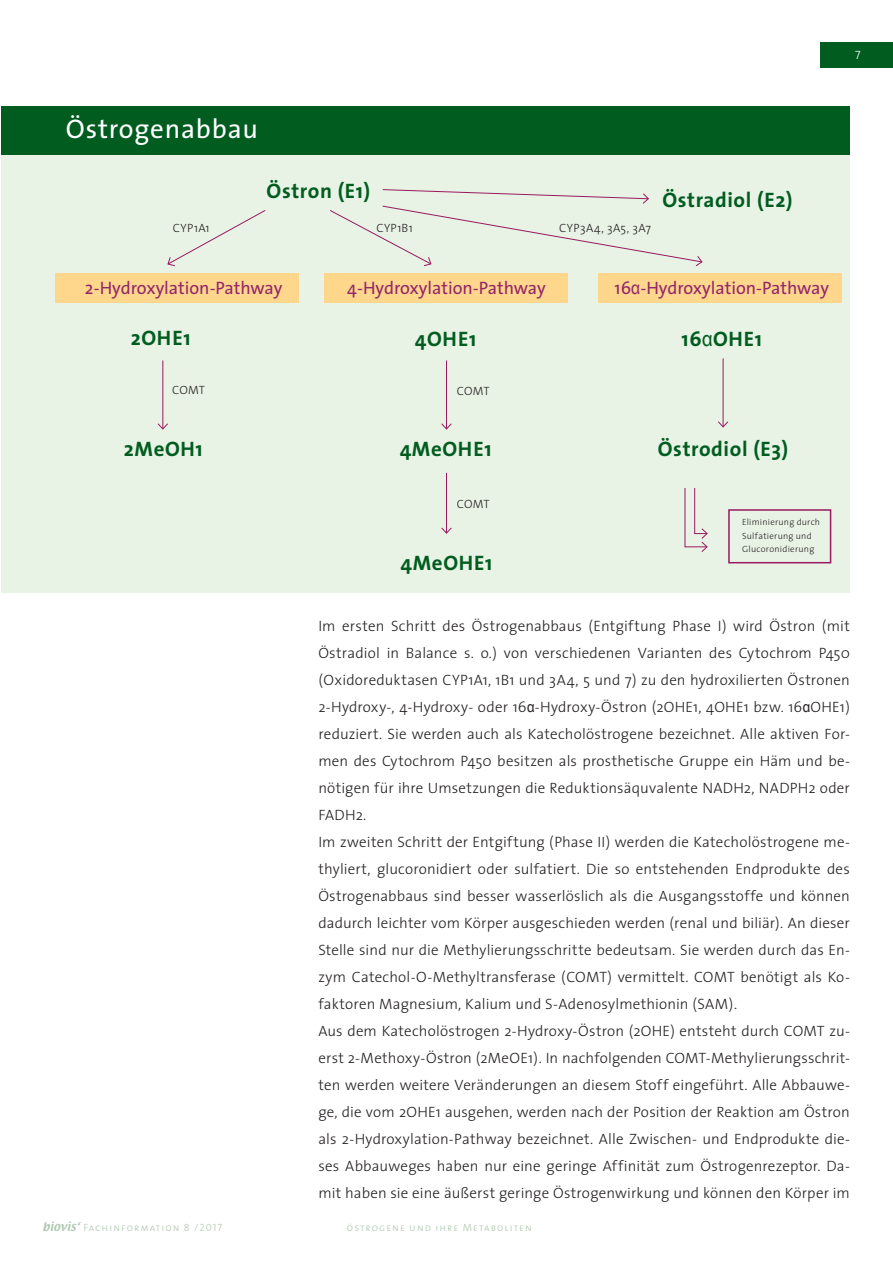
<style>
.page{position:relative;width:893px;height:1263px;background:#fff}
.page>*{position:absolute;margin:0;border:0;box-sizing:border-box;transform-origin:0 0}
.t1{font:27px "The Sans";letter-spacing:.03em;color:#fff}
.t2{font:700 21px "The Sans";letter-spacing:.03em;color:#015c20}
.t3{font:18px "The Sans";color:#942669}
.t4{font:300 15px/27px "The Sans";letter-spacing:.01em;color:#231f20;text-align:justify}
.t5{font:300 12px "The Sans";letter-spacing:.025em;color:#231f20}
.t6{font:300 12px "The Sans";letter-spacing:.045em;color:#231f20}
.t7{font:12px "The Sans Light Caps";color:#fff}
.t8{font:10.5px "The Sans Light Caps";letter-spacing:.1em;color:#b1c9b2}
.t9{font:300 9px "The Sans";letter-spacing:.025em;color:#231f20}
.s1{font-family:"Arial Narrow"}
.s2{font-family:"Arial Narrow";font-weight:400}
.s3{font-family:"Textile"}
</style>
<div class="page">
<div style="left:820px;top:42px;width:73px;height:26px;background:#015c20"></div>
<div style="left:1px;top:151px;width:849px;height:442px;background:#e8f3e5"></div>
<hr style="left:162px;top:360px;width:1px;height:69px;background:#981a5f">
<svg style="left:157px;top:423px;width:11px;height:7px"></svg>
<hr style="left:685px;top:488px;width:1px;height:59px;background:#981a5f">
<hr style="left:694px;top:488px;width:1px;height:46px;background:#981a5f">
<svg style="left:685px;top:528px;width:23px;height:24px"></svg>
<hr style="left:446px;top:360px;width:1px;height:69px;background:#981a5f">
<svg style="left:441px;top:423px;width:11px;height:7px"></svg>
<hr style="left:723px;top:358px;width:1px;height:69px;background:#981a5f">
<svg style="left:718px;top:421px;width:11px;height:7px"></svg>
<hr style="left:446px;top:473px;width:1px;height:60px;background:#981a5f">
<svg style="left:441px;top:527px;width:11px;height:7px"></svg>
<div style="left:1px;top:106px;width:849px;height:49px;background:#015c20"></div>
<div style="left:55px;top:273px;width:243px;height:30px;background:#fed78d"></div>
<div style="left:325px;top:273px;width:243px;height:30px;background:#fed78d"></div>
<div style="left:598px;top:273px;width:244px;height:30px;background:#fed78d"></div>
<svg style="left:330px;top:189px;width:373px;height:78px"></svg>
<svg style="left:167px;top:210px;width:99px;height:57px"></svg>
<div style="left:728px;top:509px;width:103px;height:54px;border:2px solid #981a5f"></div>
<p class="t1" style="left:66px;top:107px;width:194px">Östrogenabbau</p>
<p class="t2" style="left:267px;top:173px;width:105px">Östron (E1)</p>
<p class="t5" style="left:173px;top:218px;width:38px">CYP1A1</p>
<p class="t5" style="left:376px;top:218px;width:38px">CYP1B1</p>
<p class="t6" style="left:559px;top:218px;width:93px">CYP3A4, 3A5, 3A7</p>
<p class="t2" style="left:662px;top:182px;width:132px">Östradiol (E2)</p>
<p class="t3" style="left:85px;top:272px;width:199px">2-Hydroxylation-Pathway</p>
<p class="t3" style="left:347px;top:272px;width:200px">4-Hydroxylation-Pathway</p>
<p class="t3" style="left:615px;top:272px;width:216px">16<span class="s1">α</span>-Hydroxylation-Pathway</p>
<p class="t2" style="left:131px;top:320px;width:61px">2OHE1</p>
<p class="t2" style="left:415px;top:321px;width:63px">4OHE1</p>
<p class="t2" style="left:682px;top:321px;width:82px">16<span class="s2">α</span>OHE1</p>
<p class="t5" style="left:172px;top:380px;width:34px">COMT</p>
<p class="t5" style="left:457px;top:381px;width:34px">COMT</p>
<p class="t2" style="left:124px;top:431px;width:80px">2MeOH1</p>
<p class="t2" style="left:400px;top:431px;width:93px">4MeOHE1</p>
<p class="t5" style="left:457px;top:494px;width:34px">COMT</p>
<p class="t2" style="left:401px;top:545px;width:93px">4MeOHE1</p>
<p class="t2" style="left:658px;top:431px;width:132px">Östrodiol (E3)</p>
<p class="t9" style="left:742px;top:515px;width:80px">Eliminierung durch</p>
<p class="t9" style="left:742px;top:528px;width:71px">Sulfatierung und</p>
<p class="t9" style="left:742px;top:542px;width:74px">Glucoronidierung</p>
<p class="t7" style="left:855px;top:45px;width:7px">7</p>
<p class="t4" style="left:318px;top:611px;width:533px">Im ersten Schritt des Östrogenabbaus (Entgiftung Phase I) wird Östron (mit Östradiol in Balance s. o.) von verschiedenen Varianten des Cytochrom P450 (Oxidoreduktasen CYP1A1, 1B1 und 3A4, 5 und 7) zu den hydroxilierten Östronen 2-Hydroxy-, 4-Hydroxy- oder 16<span class="s2">α</span>-Hydroxy-Östron (2OHE1, 4OHE1 bzw. 16<span class="s2">α</span>OHE1) reduziert. Sie werden auch als Katecholöstrogene bezeichnet. Alle aktiven For&shy;men des Cytochrom P450 besitzen als prosthetische Gruppe ein Häm und be&shy;nötigen für ihre Umsetzungen die Reduktionsäquvalente NADH2, NADPH2 oder FADH2.</p>
<p class="t4" style="left:318px;top:827px;width:533px">Im zweiten Schritt der Entgiftung (Phase II) werden die Katecholöstrogene me&shy;thyliert, glucoronidiert oder sulfatiert. Die so entstehenden Endprodukte des Östrogenabbaus sind besser wasserlöslich als die Ausgangsstoffe und können dadurch leichter vom Körper ausgeschieden werden (renal und biliär). An dieser Stelle sind nur die Methylierungsschritte bedeutsam. Sie werden durch das En&shy;zym Catechol-O-Methyltransferase (COMT) vermittelt. COMT benötigt als Ko&shy;faktoren Magnesium, Kalium und S-Adenosylmethionin (SAM).</p>
<p class="t4" style="left:318px;top:1016px;width:533px">Aus dem Katecholöstrogen 2-Hydroxy-Östron (2OHE) entsteht durch COMT zu&shy;erst 2-Methoxy-Östron (2MeOE1). In nachfolgenden COMT-Methylierungsschrit&shy;ten werden weitere Veränderungen an diesem Stoff eingeführt. Alle Abbauwe&shy;ge, die vom 2OHE1 ausgehen, werden nach der Position der Reaktion am Östron als 2-Hydroxylation-Pathway bezeichnet. Alle Zwischen- und Endprodukte die&shy;ses Abbauweges haben nur eine geringe Affinität zum Östrogenrezeptor. Da&shy;mit haben sie eine äußerst geringe Östrogenwirkung und können den Körper im</p>
<p class="t8" style="left:43px;top:1218px;width:181px"><span class="s3">biovis‘</span> Fachinformation 8 /2017</p>
<p class="t8" style="left:347px;top:1218px;width:186px">östrogene und ihre Metaboliten</p>
</div>
